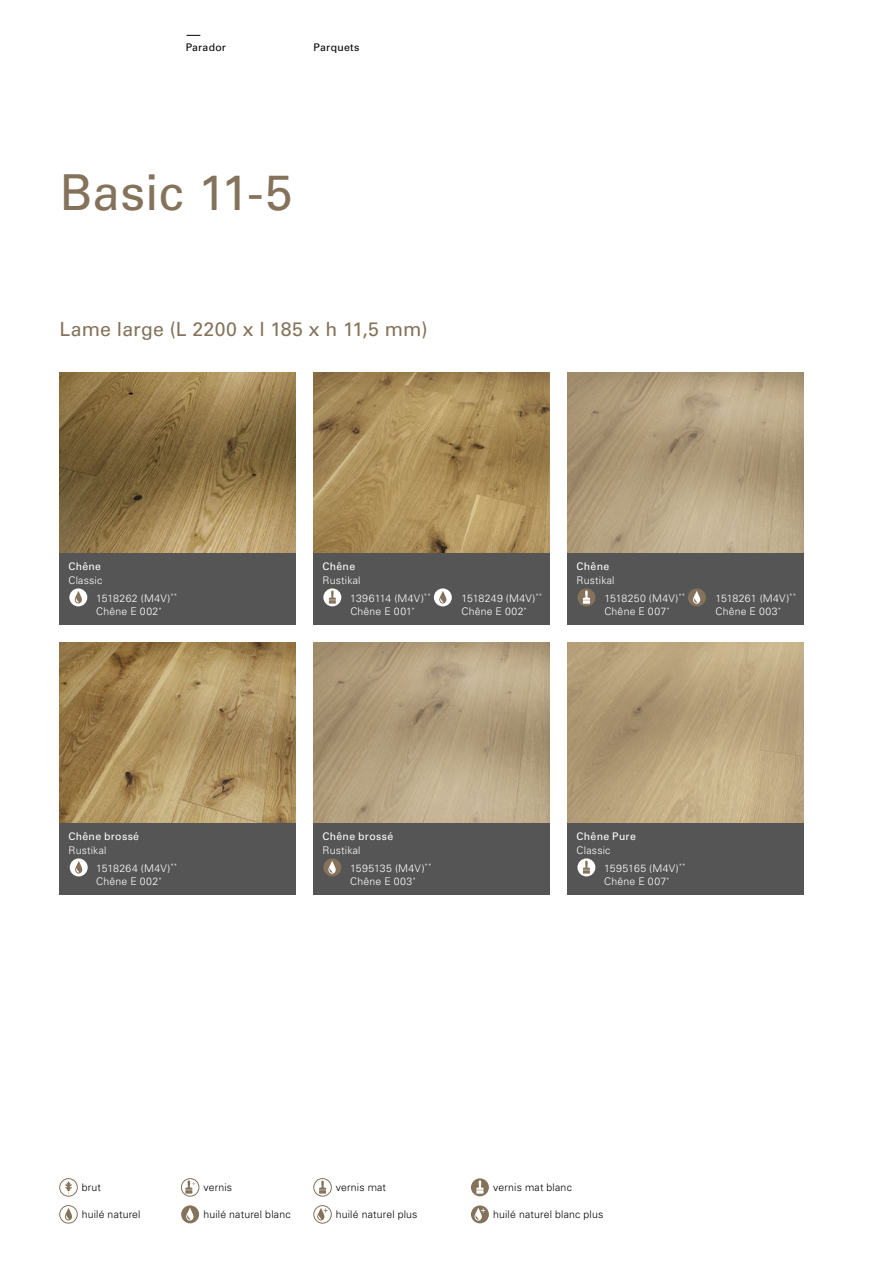
<style>
.page{position:relative;width:893px;height:1263px;background:#fff}
.page>*{position:absolute;margin:0;border:0;box-sizing:border-box;transform-origin:0 0}
.t1{font:49.5px "Univers LT Pro 55 Roman";color:#84725b}
.t2{font:19.5px "Univers LT Pro 55 Roman";letter-spacing:.01em;color:#84725b}
.t3{font:300 10.5px/13.5px "Univers LT Pro 45";letter-spacing:.02em;color:#fff}
.t4{font:300 10.5px "Univers LT Pro 45";letter-spacing:.015em;color:#000}
.t5{font:10.5px "Univers LT Pro 55 Roman";letter-spacing:.025em;color:#fff}
.t6{font:10.5px "Univers LT Pro 55 Roman";letter-spacing:.025em;color:#000}
</style>
<div class="page">
<div style="left:314px;top:552px;width:236px;height:72px;background:#555"></div>
<div style="left:314px;top:822px;width:236px;height:72px;background:#555"></div>
<div style="left:60px;top:822px;width:236px;height:72px;background:#555"></div>
<div style="left:568px;top:552px;width:236px;height:72px;background:#555"></div>
<div style="left:60px;top:552px;width:236px;height:72px;background:#555"></div>
<div style="left:568px;top:822px;width:236px;height:72px;background:#555"></div>
<img style="left:314px;top:372px;width:236px;height:180px">
<img style="left:60px;top:642px;width:236px;height:180px">
<img style="left:568px;top:372px;width:236px;height:180px">
<img style="left:60px;top:372px;width:236px;height:180px">
<img style="left:568px;top:642px;width:236px;height:180px">
<svg style="left:314px;top:1178px;width:17px;height:18px"></svg>
<div style="left:314px;top:1178px;width:18px;height:18px;border:1px solid #84725b;border-radius:50%"></div>
<svg style="left:319px;top:1180px;width:7px;height:14px"></svg>
<div style="left:60px;top:1178px;width:17px;height:18px;border:1px solid #84725b;border-radius:50%"></div>
<svg style="left:65px;top:1181px;width:7px;height:13px"></svg>
<svg style="left:471px;top:1178px;width:18px;height:18px"></svg>
<svg style="left:577px;top:588px;width:18px;height:18px"></svg>
<div style="left:434px;top:588px;width:18px;height:18px;background:#fff;border-radius:50%"></div>
<svg style="left:439px;top:591px;width:8px;height:12px"></svg>
<div style="left:69px;top:588px;width:18px;height:18px;background:#fff;border-radius:50%"></div>
<svg style="left:74px;top:591px;width:8px;height:12px"></svg>
<div style="left:70px;top:858px;width:18px;height:18px;background:#fff;border-radius:50%"></div>
<svg style="left:75px;top:861px;width:8px;height:12px"></svg>
<div style="left:577px;top:858px;width:18px;height:18px;background:#fff;border-radius:50%"></div>
<svg style="left:583px;top:860px;width:7px;height:14px"></svg>
<div style="left:181px;top:1178px;width:18px;height:18px;border:1px solid #84725b;border-radius:50%"></div>
<svg style="left:185px;top:1180px;width:11px;height:14px"></svg>
<svg style="left:60px;top:1205px;width:17px;height:18px"></svg>
<div style="left:60px;top:1205px;width:17px;height:18px;border:1px solid #84725b;border-radius:50%"></div>
<svg style="left:64px;top:1208px;width:8px;height:12px"></svg>
<svg style="left:314px;top:1205px;width:17px;height:18px"></svg>
<div style="left:314px;top:1205px;width:18px;height:18px;border:1px solid #84725b;border-radius:50%"></div>
<svg style="left:317px;top:1208px;width:11px;height:12px"></svg>
<div style="left:181px;top:1205px;width:18px;height:18px;background:#84725b;border-radius:50%"></div>
<svg style="left:186px;top:1208px;width:8px;height:13px"></svg>
<div style="left:471px;top:1205px;width:18px;height:18px;background:#84725b;border-radius:50%"></div>
<svg style="left:474px;top:1208px;width:11px;height:13px"></svg>
<div style="left:323px;top:588px;width:18px;height:18px;background:#fff;border-radius:50%"></div>
<svg style="left:329px;top:590px;width:7px;height:14px"></svg>
<div style="left:688px;top:588px;width:18px;height:18px;background:#84725b;border-radius:50%"></div>
<svg style="left:693px;top:591px;width:8px;height:13px"></svg>
<div style="left:323px;top:858px;width:18px;height:18px;background:#84725b;border-radius:50%"></div>
<svg style="left:328px;top:861px;width:8px;height:13px"></svg>
<img style="left:314px;top:642px;width:236px;height:180px">
<svg style="left:187px;top:35px;width:13px;height:1px"></svg>
<p class="t6" style="left:186px;top:41px;width:42px">Parador</p>
<p class="t6" style="left:314px;top:41px;width:47px">Parquets</p>
<h1 class="t1" style="left:60px;top:163px;width:235px">Basic 11-5</h1>
<h2 class="t2" style="left:60px;top:318px;width:370px">Lame large (L 2200 x l 185 x h 11,5 mm)</h2>
<p class="t5" style="left:69px;top:560px;width:34px">Chêne</p>
<p class="t3" style="left:69px;top:573px;width:35px">Classic</p>
<p class="t5" style="left:323px;top:560px;width:34px">Chêne</p>
<p class="t3" style="left:323px;top:573px;width:40px">Rustikal</p>
<p class="t5" style="left:577px;top:560px;width:34px">Chêne</p>
<p class="t3" style="left:577px;top:573px;width:40px">Rustikal</p>
<p class="t3" style="left:96px;top:591px;width:82px">1518262 (M4V)<sup>**<br></sup>Chêne E 002<sup>*</sup></p>
<p class="t5" style="left:69px;top:830px;width:72px">Chêne brossé</p>
<p class="t3" style="left:69px;top:843px;width:40px">Rustikal</p>
<p class="t3" style="left:350px;top:591px;width:82px">1396114 (M4V)<sup>**<br></sup>Chêne E 001<sup>*</sup></p>
<p class="t3" style="left:604px;top:591px;width:82px">1518250 (M4V)<sup>**<br></sup>Chêne E 007<sup>*</sup></p>
<p class="t3" style="left:461px;top:591px;width:82px">1518249 (M4V)<sup>**<br></sup>Chêne E 002<sup>*</sup></p>
<p class="t3" style="left:715px;top:591px;width:82px">1518261 (M4V)<sup>**<br></sup>Chêne E 003<sup>*</sup></p>
<p class="t5" style="left:323px;top:830px;width:72px">Chêne brossé</p>
<p class="t3" style="left:323px;top:843px;width:40px">Rustikal</p>
<p class="t5" style="left:577px;top:830px;width:61px">Chêne Pure</p>
<p class="t3" style="left:577px;top:843px;width:35px">Classic</p>
<p class="t3" style="left:96px;top:861px;width:83px">1518264 (M4V)<sup>**<br></sup>Chêne E 002<sup>*</sup></p>
<p class="t3" style="left:350px;top:861px;width:83px">1595135 (M4V)<sup>**<br></sup>Chêne E 003<sup>*</sup></p>
<p class="t3" style="left:604px;top:861px;width:83px">1595165 (M4V)<sup>**<br></sup>Chêne E 007<sup>*</sup></p>
<p class="t4" style="left:82px;top:1181px;width:21px">brut</p>
<p class="t4" style="left:203px;top:1181px;width:30px">vernis</p>
<p class="t4" style="left:336px;top:1181px;width:52px">vernis mat</p>
<p class="t4" style="left:493px;top:1181px;width:80px">vernis mat blanc</p>
<p class="t4" style="left:82px;top:1208px;width:60px">huilé naturel</p>
<p class="t4" style="left:203px;top:1208px;width:89px">huilé naturel blanc</p>
<p class="t4" style="left:336px;top:1208px;width:83px">huilé naturel plus</p>
<p class="t4" style="left:493px;top:1208px;width:112px">huilé naturel blanc plus</p>
</div>
